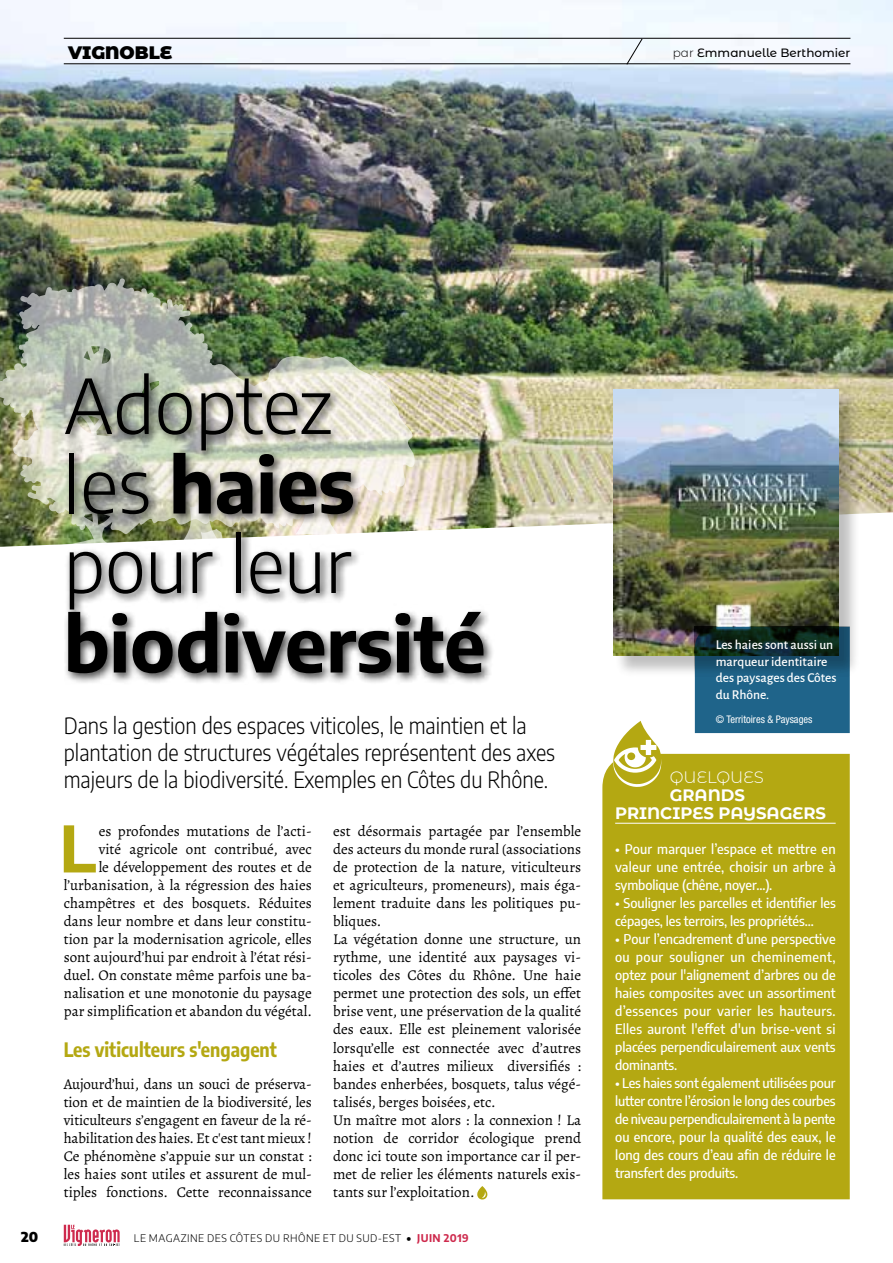
<style>
.page{position:relative;width:893px;height:1263px;background:#fff}
.page>*{position:absolute;margin:0;border:0;box-sizing:border-box;transform-origin:0 0}
.t1{font:300 75px/79.5px "Encode Sans";letter-spacing:-.005em;color:#000}
.t2{font:700 75px "Encode Sans";letter-spacing:-.005em;color:#000}
.t3{font:700 63.6px "Encode Sans";color:#b4a812}
.t4{font:300 22.5px/27px "Encode Sans";color:#000;scale:.9 1}
.t5{font:700 19.5px "Encode Sans Condensed";color:#b4a812}
.t6{font:900 18px "Montserrat Alternates";color:#000}
.t7{font:700 16.5px/18px "Montserrat Alternates";color:#fff}
.t8{font:300 16.5px "Montserrat Alternates";color:#fff}
.t9{font:15px/18px "Alegreya";color:#000;text-align:right}
.t10{font:500 semi-condensed 13.5px/18px "Encode Sans";letter-spacing:-.005em;color:#fff;text-align:justify}
.t11{font:500 13.5px/16.5px "Alegreya Sans";color:#fff}
.t12{font:900 13.5px "Encode Sans";color:#000}
.t13{font:500 12px "Montserrat Alternates";color:#000}
.t14{font:300 10.5px "Encode Sans";letter-spacing:.04em;color:#000}
.t15{font:condensed 10.5px "Helvetica Neue LT Std";color:#fff}
.s1{font-weight:300}
.s2{font-weight:700}
.s3{font-weight:900}
.s4{font-weight:700;color:#ce2a4d}
</style>
<div class="page">
<img style="left:0;top:0;width:893px;height:528px">
<svg style="left:477px;top:1186px;width:10px;height:13px"></svg>
<svg style="left:626px;top:39px;width:17px;height:26px"></svg>
<div style="left:602px;top:754px;width:248px;height:445px;background:#b4a812"></div>
<hr style="left:615px;top:823px;width:221px;height:1px;background:#fff">
<img style="left:0;top:277px;width:421px;height:270px">
<svg style="left:613px;top:721px;width:48px;height:66px"></svg>
<div style="left:61px;top:369px;width:433px;height:315px;background:#000;opacity:.75"></div>
<hr style="left:64px;top:38px;width:786px;height:1px;background:#000">
<hr style="left:64px;top:63px;width:786px;height:1px;background:#000">
<svg style="left:64px;top:1225px;width:56px;height:21px"></svg>
<div style="left:614px;top:391px;width:246px;height:286px;background:#000;opacity:.25"></div>
<img style="left:613px;top:390px;width:226px;height:265px">
<svg style="left:695px;top:627px;width:155px;height:106px;background:#19506a"></svg>
<p class="t6" style="left:68px;top:39px;width:106px">VIGNOBLE</p>
<p class="t13" style="left:673px;top:44px;width:179px"><span class="s1">par</span> Emmanuelle Berthomier</p>
<h1 class="t1" style="left:64px;top:363px;width:293px">Adoptez les <span class="s2">haies </span>pour leur</h1>
<h1 class="t2" style="left:64px;top:588px;width:423px">biodiversité</h1>
<h3 class="t4" style="left:64px;top:711px;width:547px">Dans la gestion des espaces viticoles, le maintien et la plantation de structures végétales représentent des axes majeurs de la biodiversité. Exemples en Côtes du Rhône.</h3>
<p class="t9" style="left:64px;top:822px;width:250px">es profondes mutations de l’acti-<br>vité agricole ont contribué, avec<br>le développement des routes et de l’urbanisation, à la régression des haies champêtres et des bosquets. Réduites dans leur nombre et dans leur constitu&shy;tion par la modernisation agricole, elles sont aujourd’hui par endroit à l’état rési&shy;duel. On constate même parfois une ba&shy;nalisation et une monotonie du paysage par simplification et abandon du végétal.</p>
<h3 class="t5" style="left:64px;top:1035px;width:215px">Les viticulteurs s'engagent</h3>
<p class="t9" style="left:64px;top:1074px;width:250px;text-align:justify">Aujourd’hui, dans un souci de préserva&shy;tion et de maintien de la biodiversité, les viticulteurs s’engagent en faveur de la ré&shy;habilitation des haies. Et c'est tant mieux !<br>Ce phénomène s’appuie sur un constat : les haies sont utiles et assurent de mul&shy;tiples fonctions. Cette reconnaissance</p>
<h2 class="t3" style="left:60px;top:801px;width:38px">L</h2>
<p class="t9" style="left:333px;top:822px;width:250px;text-align:left">est désormais partagée par l’ensemble des acteurs du monde rural (associations de protection de la nature, viticulteurs et agriculteurs, promeneurs), mais éga&shy;lement traduite dans les politiques pu&shy;bliques.<br>La végétation donne une structure, un rythme, une identité aux paysages vi&shy;ticoles des Côtes du Rhône. Une haie permet une protection des sols, un effet brise vent, une préservation de la qualité des eaux. Elle est pleinement valorisée lorsqu’elle est connectée avec d’autres haies et d’autres milieux diversifiés : bandes enherbées, bosquets, talus végé&shy;talisés, berges boisées, etc.<br>Un maître mot alors : la connexion ! La notion de corridor écologique prend donc ici toute son importance car il per&shy;met de relier les éléments naturels exis&shy;tants sur l’exploitation.</p>
<p class="t12" style="left:21px;top:1226px;width:19px">20</p>
<p class="t14" style="left:134px;top:1231px;width:336px">LE MAGAZINE DES CÔTES DU RHÔNE ET DU SUD-EST <span class="s3">•</span> <span class="s4">JUIN 2019</span></p>
<p class="t11" style="left:716px;top:636px;width:122px">Les haies sont aussi un marqueur identitaire des paysages des Côtes du Rhône.</p>
<p class="t15" style="left:716px;top:713px;width:98px">© Territoires &amp; Paysages</p>
<p class="t8" style="left:670px;top:765px;width:96px">QUELQUES</p>
<p class="t7" style="left:615px;top:785px;width:212px;text-indent:55px">GRANDS<br>PRINCIPES PAYSAGERS</p>
<p class="t10" style="left:615px;top:840px;width:222px">• Pour marquer l’espace et mettre en valeur une entrée, choisir un arbre à symbolique (chêne, noyer…).</p>
<p class="t10" style="left:615px;top:894px;width:222px">• Souligner les parcelles et identifier les cépages, les terroirs, les propriétés…</p>
<p class="t10" style="left:615px;top:930px;width:222px">• Pour l’encadrement d’une perspective ou pour souligner un cheminement, optez pour l'alignement d’arbres ou de haies composites avec un assortiment d’essences pour varier les hauteurs.<br>Elles auront l'effet d'un brise-vent si placées perpendiculairement aux vents dominants.</p>
<p class="t10" style="left:615px;top:1074px;width:222px">• Les haies sont également utilisées pour lutter contre l’érosion le long des courbes de niveau perpendiculairement à la pente ou encore, pour la qualité des eaux, le long des cours d’eau afin de réduire le transfert des produits.</p>
</div>
